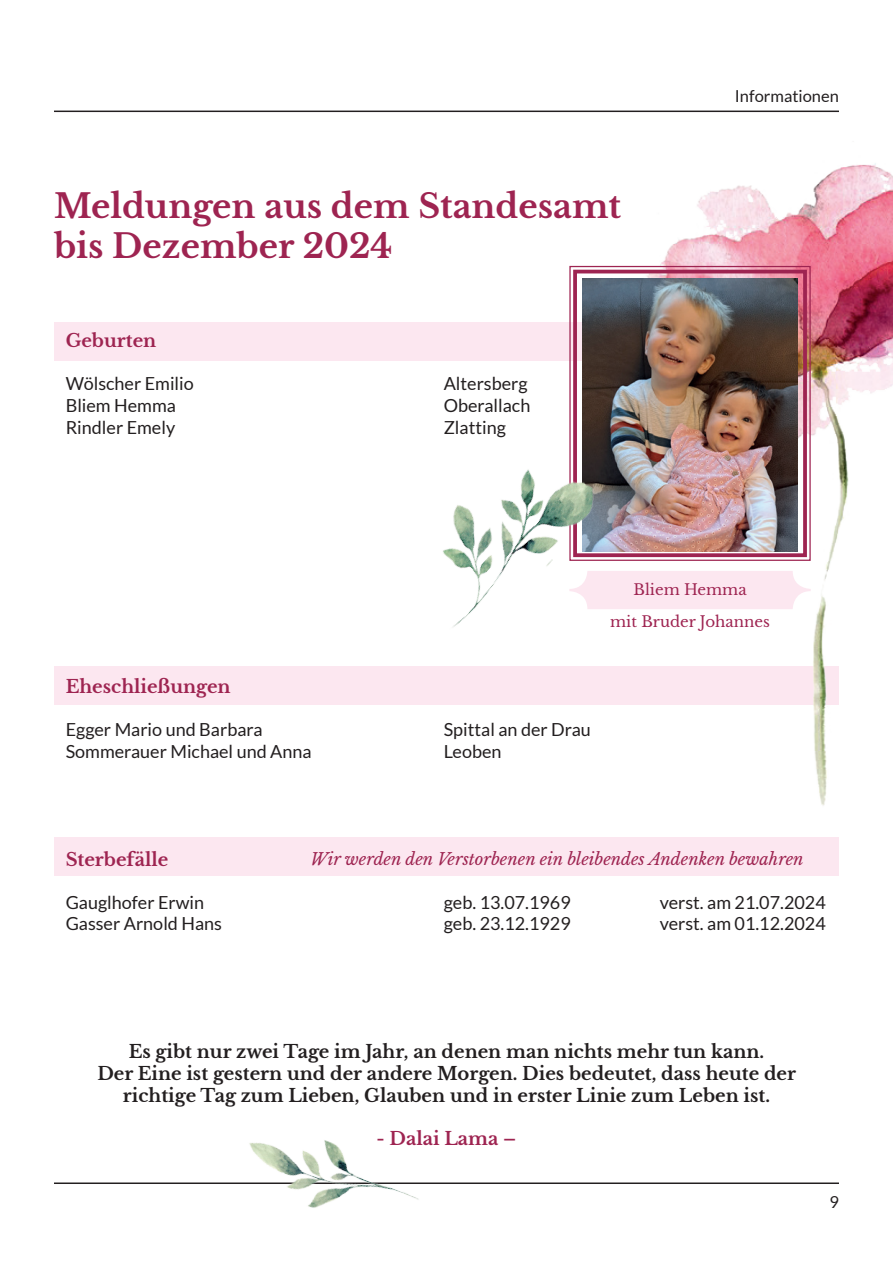
<style>
.page{position:relative;width:893px;height:1263px;background:#fff}
.page>*{position:absolute;margin:0;border:0;box-sizing:border-box;transform-origin:0 0}
.t1{font:700 33px/39.6px "Libre Baskerville";color:#9e2451}
.t2{font:18px "Lato";color:#231f20}
.t3{font:700 18px/21.6px "Libre Baskerville";color:#231f20;text-align:center}
.t4{font:700 18px "Libre Baskerville";color:#9e2451}
.t5{font:italic 16.5px "Libre Baskerville";color:#9e2451}
.t6{font:16.5px "Lato";color:#231f20}
.t7{font:15px/32.1px "Libre Baskerville";color:#9e2451;text-align:center}
</style>
<div class="page">
<hr style="left:54px;top:111px;width:785px;height:1px;background:#231f20">
<hr style="left:54px;top:1182px;width:785px;height:2px;background:#231f20">
<div style="left:54px;top:838px;width:785px;height:38px;background:#fce7f0"></div>
<div style="left:54px;top:322px;width:785px;height:38px;background:#fce7f0"></div>
<div style="left:54px;top:666px;width:785px;height:38px;background:#fce7f0"></div>
<img style="left:603px;top:110px;width:290px;height:696px">
<img style="left:569px;top:265px;width:242px;height:296px">
<div style="left:573px;top:270px;width:234px;height:287px;border:4px solid #9e2451"></div>
<img style="left:583px;top:279px;width:214px;height:272px">
<div style="left:569px;top:571px;width:242px;height:38px;background:#fce7f0;border-radius:18px"></div>
<img style="left:214px;top:1140px;width:226px;height:68px">
<img style="left:443px;top:406px;width:179px;height:261px">
<h1 class="t1" style="left:54px;top:187px;width:569px">Meldungen aus dem Standesamt bis Dezember 2024</h1>
<p class="t4" style="left:66px;top:330px;width:92px">Geburten</p>
<p class="t2" style="left:66px;top:374px;width:130px">Wölscher Emilio</p>
<p class="t2" style="left:444px;top:374px;width:86px">Altersberg</p>
<p class="t2" style="left:66px;top:395px;width:112px">Bliem Hemma</p>
<p class="t2" style="left:444px;top:395px;width:88px">Oberallach</p>
<p class="t2" style="left:66px;top:417px;width:111px">Rindler Emely</p>
<p class="t2" style="left:444px;top:417px;width:64px">Zlatting</p>
<p class="t6" style="left:735px;top:87px;width:106px">Informationen</p>
<p class="t4" style="left:66px;top:675px;width:167px">Eheschließungen</p>
<p class="t2" style="left:66px;top:719px;width:198px">Egger Mario und Barbara</p>
<p class="t2" style="left:444px;top:719px;width:149px">Spittal an der Drau</p>
<p class="t2" style="left:66px;top:741px;width:247px">Sommerauer Michael und Anna</p>
<p class="t2" style="left:444px;top:741px;width:59px">Leoben</p>
<p class="t7" style="left:610px;top:574px;width:161px">Bliem Hemma<br>mit Bruder Johannes</p>
<p class="t4" style="left:66px;top:848px;width:104px">Sterbefälle</p>
<p class="t2" style="left:66px;top:892px;width:140px">Gauglhofer Erwin</p>
<p class="t2" style="left:444px;top:892px;width:129px">geb. 13.07.1969</p>
<p class="t2" style="left:660px;top:892px;width:168px">verst. am 21.07.2024</p>
<p class="t2" style="left:66px;top:914px;width:158px">Gasser Arnold Hans</p>
<p class="t2" style="left:444px;top:914px;width:129px">geb. 23.12.1929</p>
<p class="t2" style="left:660px;top:914px;width:168px">verst. am 01.12.2024</p>
<p class="t5" style="left:310px;top:849px;width:495px">Wir werden den Verstorbenen ein bleibendes Andenken bewahren</p>
<p class="t3" style="left:97px;top:1041px;width:700px">Es gibt nur zwei Tage im Jahr, an denen man nichts mehr tun kann.<br>Der Eine ist gestern und der andere Morgen. Dies bedeutet, dass heute der richtige Tag zum Lieben, Glauben und in erster Linie zum Leben ist.</p>
<p class="t4" style="left:377px;top:1127px;width:141px">- Dalai Lama –</p>
<p class="t6" style="left:829px;top:1193px;width:11px">9</p>
</div>
